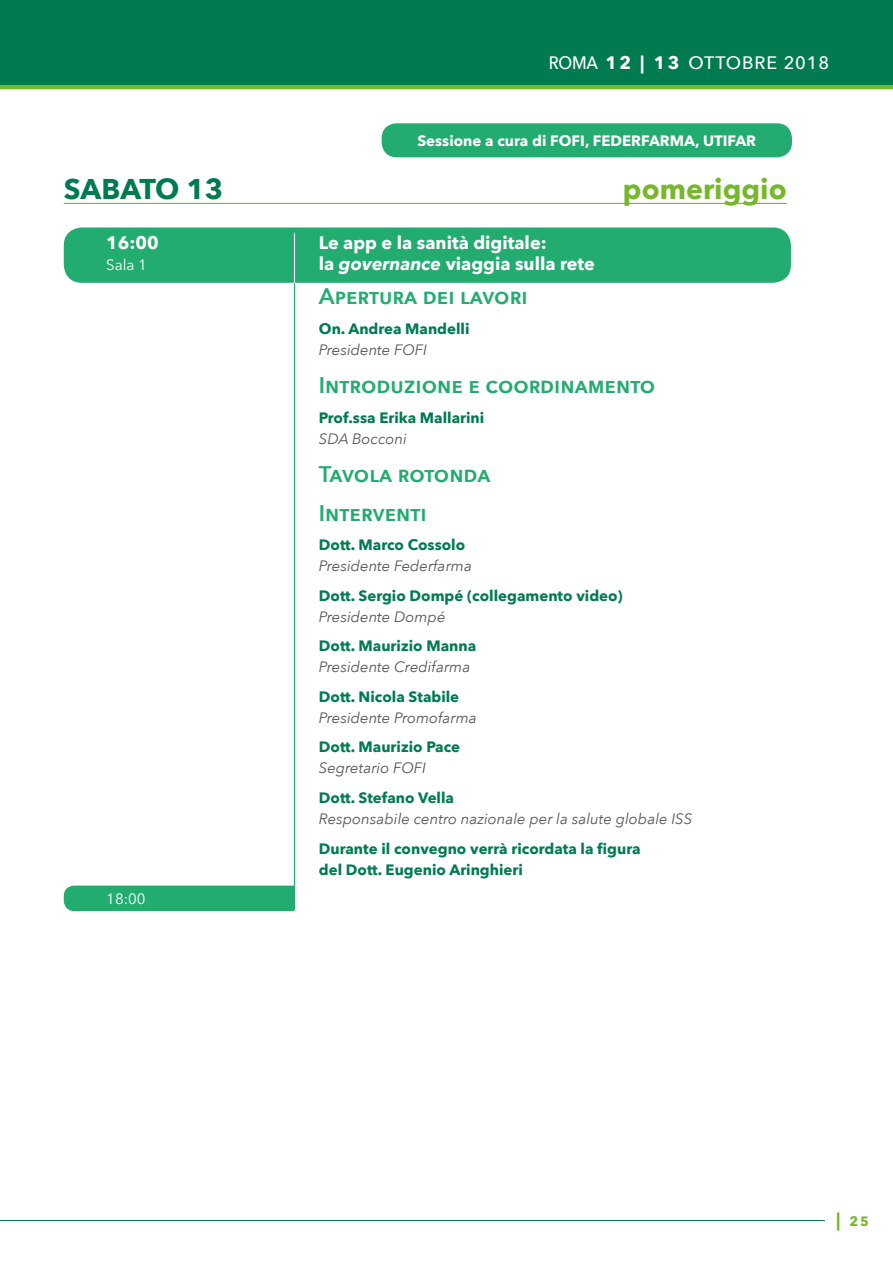
<style>
.page{position:relative;width:893px;height:1263px;background:#fff}
.page>*{position:absolute;margin:0;border:0;box-sizing:border-box;transform-origin:0 0}
.t1{font:700 28.5px "Avenir Next";color:#76b82a}
.t2{font:700 28.5px "Avenir Next";color:#007b4f}
.t3{font:600 22.5px/38.5px "Avenir Next";color:#23ac70}
.t4{font:700 18px "Avenir Next";color:#fff}
.t5{font:500 18px "Avenir Next";letter-spacing:.05em;color:#fff;scale:.9 1}
.t6{font:700 15px/21px "Avenir Next";color:#007b4f}
.t7{font:italic 15px "Avenir Next";color:#575756}
.t8{font:700 15px "Avenir Next";color:#fff}
.t9{font:15px "Avenir Next";color:#fff}
.t10{font:700 13.5px "Avenir Next";color:#76b82a}
.s1{font-weight:700}
.s2{font-style:italic}
.s3{font-size:18px}
</style>
<div class="page">
<svg style="left:0;top:85px;width:893px;height:4px;background:#77b82c"></svg>
<div style="left:0;top:0;width:893px;height:85px;background:#007b4f"></div>
<hr style="left:0;top:1220px;width:825px;height:1px;background:#007b4f">
<div style="left:64px;top:227px;width:727px;height:56px;background:#23ac70;border-radius:18px"></div>
<div style="left:64px;top:885px;width:230px;height:26px;background:#23ac70"></div>
<hr style="left:64px;top:203px;width:723px;height:1px;background:#76b82a">
<hr style="left:294px;top:282px;width:1px;height:628px;background:#23ac70">
<hr style="left:294px;top:233px;width:1px;height:50px;background:#fff">
<div style="left:382px;top:123px;width:410px;height:34px;background:#23ac70;border-radius:15px"></div>
<p class="t5" style="left:549px;top:47px;width:313px">ROMA <span class="s1">12 | 13</span> OTTOBRE 2018</p>
<p class="t8" style="left:417px;top:128px;width:340px">Sessione a cura di FOFI, FEDERFARMA, UTIFAR</p>
<h1 class="t2" style="left:64px;top:164px;width:161px">SABATO 13</h1>
<h1 class="t1" style="left:623px;top:164px;width:165px">pomeriggio</h1>
<p class="t4" style="left:106px;top:227px;width:54px">16:00</p>
<p class="t4" style="left:319px;top:227px;width:229px">Le app e la sanità digitale:</p>
<p class="t9" style="left:106px;top:252px;width:42px">Sala 1</p>
<p class="t4" style="left:319px;top:248px;width:278px">la <span class="s2">governance</span> viaggia sulla rete</p>
<h2 class="t3" style="left:319px;top:277px;width:210px">Apertura dei lavori</h2>
<p class="t6" style="left:319px;top:318px;width:152px">On. Andrea Mandelli</p>
<p class="t7" style="left:319px;top:337px;width:110px">Presidente FOFI</p>
<h2 class="t3" style="left:319px;top:366px;width:338px">Introduzione e coordinamento</h2>
<p class="t6" style="left:319px;top:407px;width:167px">Prof.ssa Erika Mallarini</p>
<p class="t7" style="left:319px;top:426px;width:89px">SDA Bocconi</p>
<h2 class="t3" style="left:319px;top:455px;width:173px">Tavola rotonda<br>Interventi</h2>
<p class="t6" style="left:319px;top:534px;width:148px">Dott. Marco Cossolo</p>
<p class="t7" style="left:319px;top:553px;width:155px">Presidente Federfarma</p>
<p class="t6" style="left:319px;top:585px;width:305px">Dott. Sergio Dompé (collegamento video)</p>
<p class="t7" style="left:319px;top:604px;width:128px">Presidente Dompé</p>
<p class="t6" style="left:319px;top:635px;width:159px">Dott. Maurizio Manna</p>
<p class="t7" style="left:319px;top:654px;width:153px">Presidente Credifarma</p>
<p class="t6" style="left:319px;top:686px;width:142px">Dott. Nicola Stabile</p>
<p class="t7" style="left:319px;top:705px;width:160px">Presidente Promofarma</p>
<p class="t6" style="left:319px;top:736px;width:143px">Dott. Maurizio Pace</p>
<p class="t7" style="left:319px;top:755px;width:109px">Segretario FOFI</p>
<p class="t6" style="left:319px;top:787px;width:137px">Dott. Stefano Vella</p>
<p class="t7" style="left:319px;top:806px;width:375px">Responsabile centro nazionale per la salute globale ISS</p>
<p class="t6" style="left:319px;top:837px;width:323px">Durante il convegno verrà ricordata la figura del Dott. Eugenio Aringhieri</p>
<p class="t9" style="left:106px;top:886px;width:41px">18:00</p>
<p class="t10" style="left:836px;top:1209px;width:34px"><span class="s3">|</span> 25</p>
</div>
